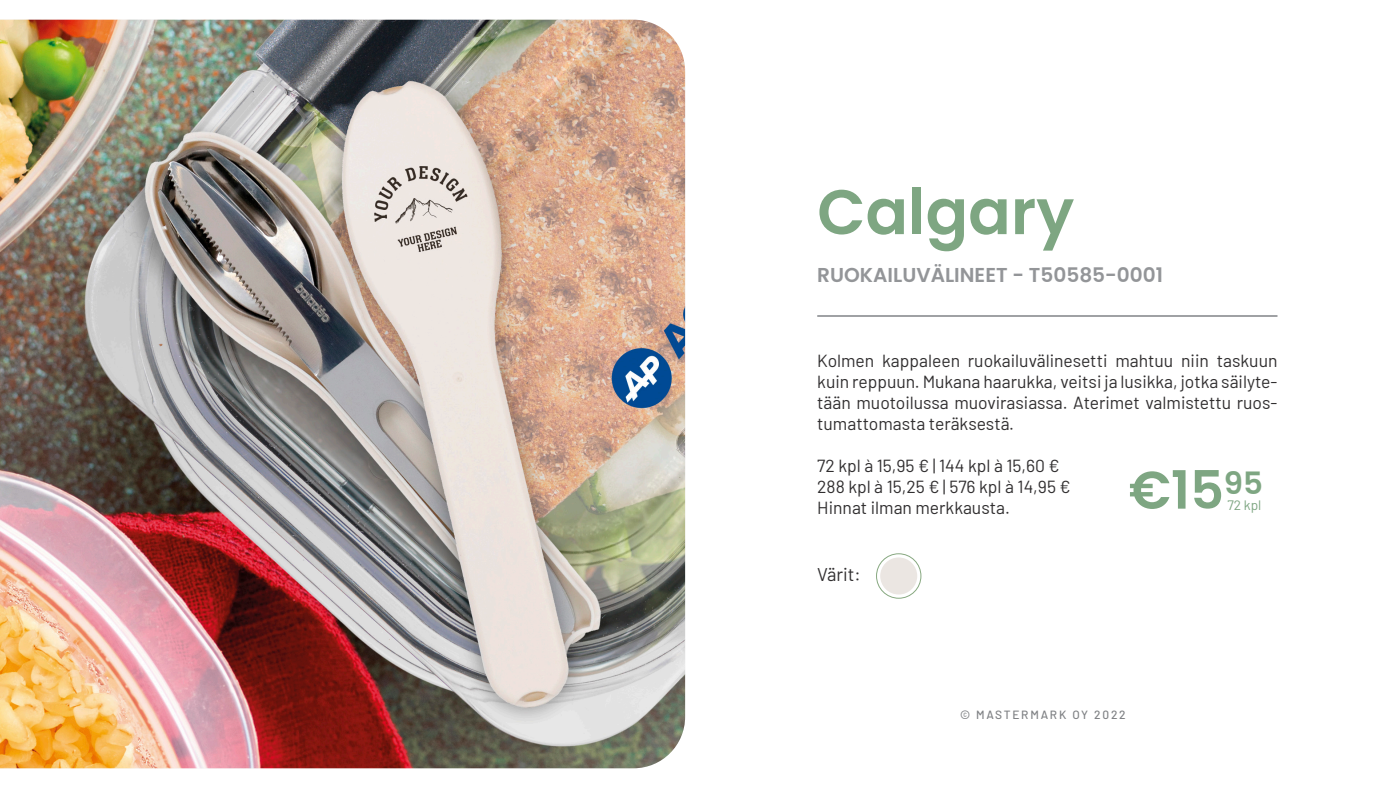
<style>
.page{position:relative;width:1400px;height:788px;background:#fff}
.page>*{position:absolute;margin:0;border:0;box-sizing:border-box;transform-origin:0 0}
.TUOTE___Otsikko_must{font:600 62.82px "Poppins";color:#7ea682}
.TUOTE___Otsikko_must-2{font:600 52.76px "Poppins";color:#7ea682}
.TUOTE___Otsikko_must-3{font:600 20.12px "Poppins";color:#939598}
.TUOTE___Leipä_musta{font:18.38px "Barlow";color:#312f30}
.TUOTE___Leipä_musta-2{font:17.5px/21px "Barlow";color:#312f30;text-align:justify}
.TUOTE___Leipä_musta-3{font:13.65px "Barlow";color:#7ea682}
.t1{font:500 11.9px "Barlow";letter-spacing:.15em;color:#808285}
</style>
<div class="page">
<img style="left:0;top:20px;width:685px;height:748px">
<div style="left:876px;top:553px;width:45px;height:45px;border:1px solid #87a880;border-radius:50%"></div>
<div style="left:880px;top:557px;width:37px;height:37px;background:#ebe6e2;border-radius:50%"></div>
<hr style="left:817px;top:315px;width:461px;height:2px;background:#939598">
<p class="TUOTE___Otsikko_must" style="left:817px;top:176px;width:259px">Calgary</p>
<p class="TUOTE___Otsikko_must-3" style="left:817px;top:263px;width:347px">RUOKAILUVÄLINEET - T50585-0001</p>
<p class="TUOTE___Leipä_musta-2" style="left:817px;top:349px;width:462px">Kolmen kappaleen ruokailuvälinesetti mahtuu niin taskuun kuin reppuun. Mukana haarukka, veitsi ja lusikka, jotka säilyte&shy;tään muotoilussa muovirasiassa. Aterimet valmistettu ruos&shy;tumattomasta teräksestä.</p>
<p class="TUOTE___Leipä_musta-2" style="left:817px;top:454px;width:244px">72 kpl à 15,95 € | 144 kpl à 15,60 €</p>
<p class="TUOTE___Leipä_musta-2" style="left:817px;top:475px;width:255px">288 kpl à 15,25 € | 576 kpl à 14,95 €</p>
<p class="TUOTE___Leipä_musta-2" style="left:817px;top:496px;width:194px">Hinnat ilman merkkausta.</p>
<p class="TUOTE___Otsikko_must-2" style="left:1129px;top:459px;width:136px">€15<sup>95</sup></p>
<p class="TUOTE___Leipä_musta-3" style="left:1227px;top:495px;width:36px">72 kpl</p>
<p class="TUOTE___Leipä_musta" style="left:817px;top:561px;width:45px">Värit:</p>
<p class="t1" style="left:960px;top:705px;width:167px">© MASTERMARK OY 2022</p>
</div>
